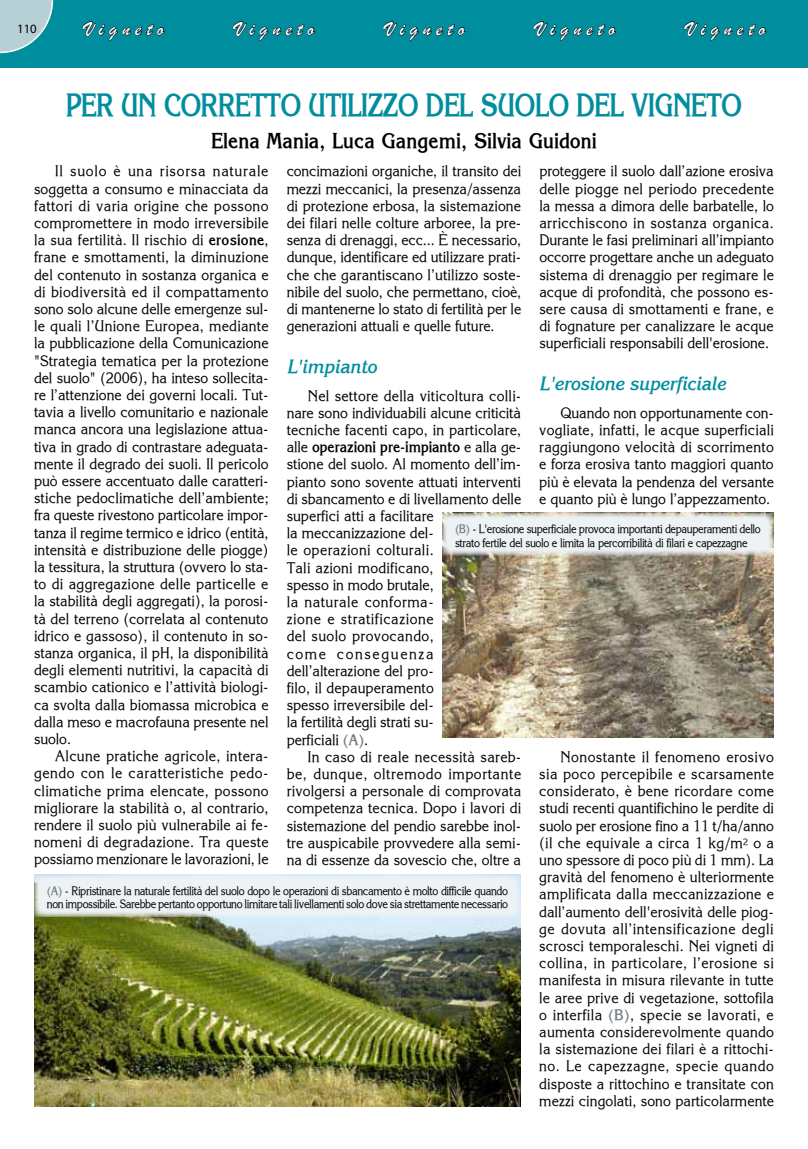
<style>
.page{position:relative;width:808px;height:1149px;background:#fff}
.page>*{position:absolute;margin:0;border:0;box-sizing:border-box;transform-origin:0 0}
.t1{font:700 31.35px "Korinna";letter-spacing:-.035em;color:#008e9e;scale:.8 1}
.t2{font:700 21px "Korinna";color:#000;scale:.9 1}
.t3{font:21px "Brush Script";letter-spacing:.25em;color:#fff}
.t4{font:700 18.75px "Korinna Kursiv";letter-spacing:-.015em;color:#008e9e;scale:.95 1}
.t5{font:15px/17.2px "Korinna";color:#000;text-align:justify;scale:.9 1}
.t6{font:12.75px "Myriad Pro";color:#000}
.t7{font:12px/13.5px "Korinna";letter-spacing:-.035em;color:#000;scale:.85 1}
.s1{font-weight:700}
.s2{font-weight:700;color:#787f84}
</style>
<div class="page">
<div style="left:0;top:0;width:808px;height:68px;background:#008e9e"></div>
<svg style="left:0;top:0;width:53px;height:53px"></svg>
<svg style="left:82px;top:21px;width:83px;height:20px"></svg>
<svg style="left:232px;top:21px;width:83px;height:20px"></svg>
<svg style="left:383px;top:21px;width:82px;height:20px"></svg>
<svg style="left:533px;top:21px;width:83px;height:20px"></svg>
<svg style="left:683px;top:21px;width:83px;height:20px"></svg>
<img style="left:34px;top:916px;width:487px;height:190px">
<img style="left:442px;top:512px;width:332px;height:225px">
<div style="left:34px;top:874px;width:487px;height:42px;background:#eef3f5"></div>
<svg style="left:442px;top:512px;width:331px;height:43px;background:#e4e7e6"></svg>
<p class="t6" style="left:17px;top:21px;width:21px">110</p>
<h2 class="t3" style="left:85px;top:16px;width:80px">Vigneto</h2>
<h2 class="t3" style="left:235px;top:16px;width:80px">Vigneto</h2>
<h2 class="t3" style="left:386px;top:16px;width:80px">Vigneto</h2>
<h2 class="t3" style="left:536px;top:16px;width:80px">Vigneto</h2>
<h2 class="t3" style="left:687px;top:16px;width:80px">Vigneto</h2>
<h1 class="t1" style="left:66px;top:85px;width:847px">per un corretto utilizzo del suolo del vigneto</h1>
<h2 class="t2" style="left:211px;top:128px;width:430px">Elena Mania, Luca Gangemi, Silvia Guidoni</h2>
<p class="t5" style="left:539px;top:162px;width:262px">proteggere il suolo dall’azione erosiva delle piogge nel periodo precedente la messa a dimora delle barbatelle, lo arricchiscono in sostanza organica.<br>Durante le fasi preliminari all’impianto occorre progettare anche un adeguato sistema di drenaggio per regimare le acque di profondità, che possono es&shy;sere causa di smottamenti e frane, e di fognature per canalizzare le acque superficiali responsabili dell'erosione.</p>
<p class="t4" style="left:539px;top:372px;width:198px">L'erosione superficiale</p>
<p class="t5" style="left:539px;top:403px;width:262px;text-indent:21px">Quando non opportunamente con&shy;vogliate, infatti, le acque superficiali raggiungono velocità di scorrimento e forza erosiva tanto maggiori quanto più è elevata la pendenza del versante e quanto più è lungo l’appezzamento.</p>
<p class="t5" style="left:34px;top:162px;width:262px;text-indent:21px">Il suolo è una risorsa naturale soggetta a consumo e minacciata da fattori di varia origine che possono compromettere in modo irreversibile la sua fertilità. Il rischio di <span class="s1">erosione</span>, frane e smottamenti, la diminuzione del contenuto in sostanza organica e di biodiversità ed il compattamento sono solo alcune delle emergenze sul&shy;le quali l’Unione Europea, mediante la pubblicazione della Comunicazione "Strategia tematica per la protezione del suolo" (2006), ha inteso sollecita&shy;re l’attenzione dei governi locali. Tut&shy;tavia a livello comunitario e nazionale manca ancora una legislazione attua&shy;tiva in grado di contrastare adeguata&shy;mente il degrado dei suoli. Il pericolo può essere accentuato dalle caratteri&shy;stiche pedoclimatiche dell’ambiente; fra queste rivestono particolare impor&shy;tanza il regime termico e idrico (entità, intensità e distribuzione delle piogge) la tessitura, la struttura (ovvero lo sta&shy;to di aggregazione delle particelle e la stabilità degli aggregati), la porosi&shy;tà del terreno (correlata al contenuto idrico e gassoso), il contenuto in so&shy;stanza organica, il pH, la disponibilità degli elementi nutritivi, la capacità di scambio cationico e l’attività biologi&shy;ca svolta dalla biomassa microbica e dalla meso e macrofauna presente nel suolo.</p>
<p class="t5" style="left:34px;top:746px;width:262px;text-indent:21px">Alcune pratiche agricole, intera&shy;gendo con le caratteristiche pedo&shy;climatiche prima elencate, possono migliorare la stabilità o, al contrario, rendere il suolo più vulnerabile ai fe&shy;nomeni di degradazione. Tra queste possiamo menzionare le lavorazioni, le</p>
<p class="t5" style="left:287px;top:162px;width:262px">concimazioni organiche, il transito dei mezzi meccanici, la presenza/assenza di protezione erbosa, la sistemazione dei filari nelle colture arboree, la pre&shy;senza di drenaggi, ecc... è necessario, dunque, identificare ed utilizzare prati&shy;che che garantiscano l’utilizzo soste&shy;nibile del suolo, che permettano, cioè, di mantenerne lo stato di fertilità per le generazioni attuali e quelle future.</p>
<p class="t4" style="left:287px;top:355px;width:96px">L'impianto</p>
<p class="t5" style="left:287px;top:386px;width:262px;text-align:left;text-indent:21px">Nel settore della viticoltura colli&shy;nare sono individuabili alcune criticità tecniche facenti capo, in particolare, alle <span class="s1">operazioni pre-impianto</span> e alla ge&shy;stione del suolo. Al momento dell’im&shy;pianto sono sovente attuati interventi di sbancamento e di livellamento delle superfici atti a facilitare<br>la meccanizzazione del-<br>le operazioni colturali.<br>Tali azioni modificano,<br>spesso in modo brutale,<br>la naturale conforma-<br>zione e stratificazione<br>del suolo provocando,<br>come conseguenza dell’alterazione del pro-<br>filo, il depauperamento<br>spesso irreversibile del-<br>la fertilità degli strati su-<br>perficiali <span class="s2">(A)</span>.</p>
<p class="t5" style="left:287px;top:747px;width:262px;text-indent:21px">In caso di reale necessità sareb&shy;be, dunque, oltremodo importante rivolgersi a personale di comprovata competenza tecnica. Dopo i lavori di sistemazione del pendio sarebbe inol&shy;tre auspicabile provvedere alla semi&shy;na di essenze da sovescio che, oltre a</p>
<p class="t7" style="left:455px;top:522px;width:361px"><span class="s2">(B)</span> - L'erosione superficiale provoca importanti depauperamenti dello strato fertile del suolo e limita la percorribilità di filari e capezzagne</p>
<p class="t5" style="left:539px;top:747px;width:262px;text-indent:21px">Nonostante il fenomeno erosivo sia poco percepibile e scarsamente considerato, è bene ricordare come studi recenti quantifichino le perdite di suolo per erosione fino a 11 t/ha/anno (il che equivale a circa 1 kg/m<sup>2</sup> o a uno spessore di poco più di 1 mm). La gravità del fenomeno è ulteriormente amplificata dalla meccanizzazione e dall’aumento dell'erosività delle piog&shy;ge dovuta all’intensificazione degli scrosci temporaleschi. Nei vigneti di collina, in particolare, l’erosione si manifesta in misura rilevante in tutte le aree prive di vegetazione, sottofila o interfila <span class="s2">(B)</span>, specie se lavorati, e aumenta considerevolmente quando la sistemazione dei filari è a rittochi&shy;no. Le capezzagne, specie quando disposte a rittochino e transitate con mezzi cingolati, sono particolarmente</p>
<p class="t7" style="left:47px;top:883px;width:544px"><span class="s2">(A)</span> - Ripristinare la naturale fertilità del suolo dopo le operazioni di sbancamento è molto difficile quando non impossibile. Sarebbe pertanto opportuno limitare tali livellamenti solo dove sia strettamente necessario</p>
</div>
